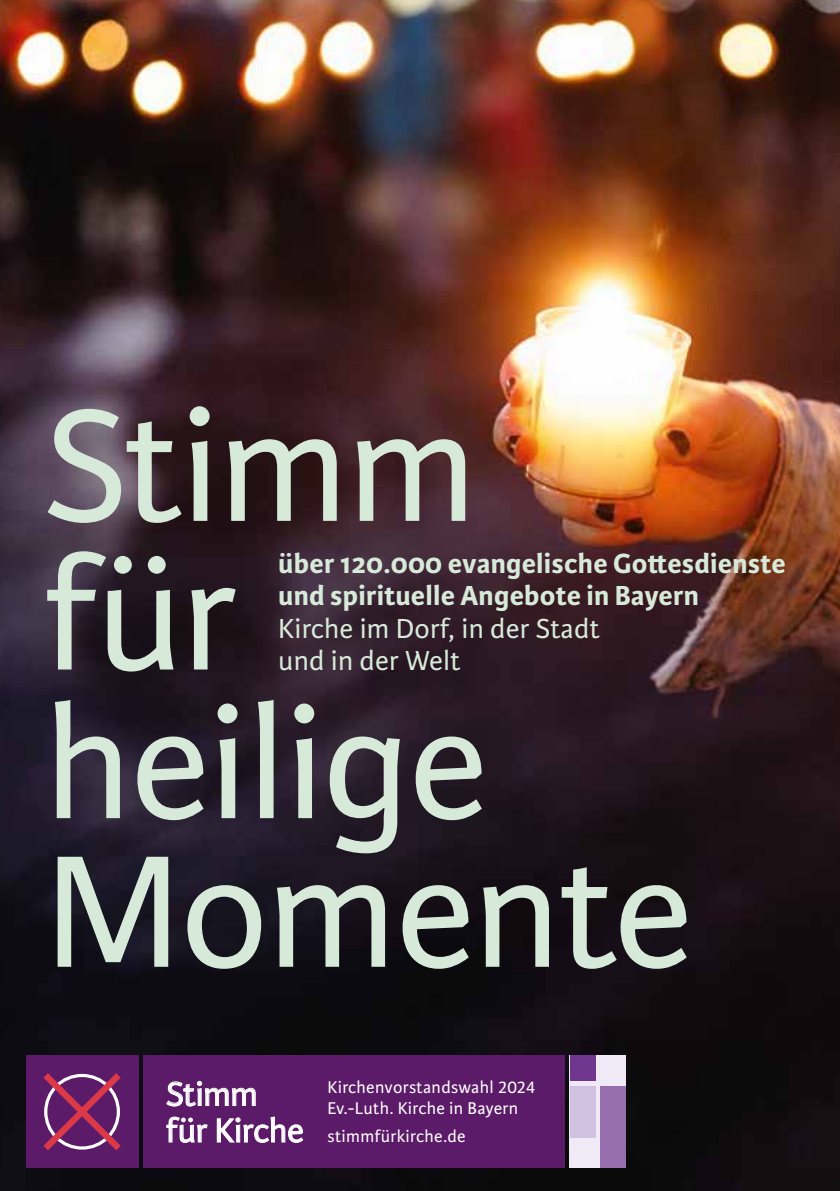
<style>
.page{position:relative;width:840px;height:1191px;background:#fff}
.page>*{position:absolute;margin:0;border:0;box-sizing:border-box;transform-origin:0 0}
.t1{font:170px/148.6px "Karmina Sans";letter-spacing:-.01em;color:#d7ead9}
.t2{font:35.8px/36.6px "Karmina Sans";letter-spacing:-.015em;color:#fff}
.t3{font:700 29.4px/32.4px "Karmina Sans";letter-spacing:.01em;color:#d7ead9}
.t4{font:29.4px/32.4px "Karmina Sans";letter-spacing:.01em;color:#d7ead9}
.t5{font:18.2px/21px "Karmina Sans";letter-spacing:.02em;color:#fff}
</style>
<div class="page">
<img style="left:0;top:0;width:839px;height:1191px">
<div style="left:26px;top:1055px;width:112px;height:112px;background:#5c1b68"></div>
<div style="left:143px;top:1055px;width:421px;height:112px;background:#5c1b68"></div>
<div style="left:569px;top:1055px;width:56px;height:112px;background:#efeaf6"></div>
<div style="left:600px;top:1086px;width:25px;height:81px;background:#966ead"></div>
<div style="left:569px;top:1086px;width:26px;height:51px;background:#d0c1e0"></div>
<div style="left:569px;top:1055px;width:26px;height:26px;background:#6e368c"></div>
<svg style="left:43px;top:1073px;width:78px;height:78px"></svg>
<svg style="left:166px;top:1081px;width:89px;height:25px"></svg>
<svg style="left:166px;top:1116px;width:41px;height:26px"></svg>
<svg style="left:217px;top:1116px;width:86px;height:26px"></svg>
<h1 class="t1" style="left:44px;top:395px;width:650px">Stimm für heilige<br>Momente</h1>
<p class="t3" style="left:278px;top:547px;width:508px">über 120.000 evangelische Gottesdienste und spirituelle Angebote in Bayern</p>
<p class="t4" style="left:278px;top:612px;width:323px">Kirche im Dorf, in der Stadt und in der Welt</p>
<p class="t2" style="left:166px;top:1076px;width:139px">Stimm für Kirche</p>
<p class="t5" style="left:327px;top:1077px;width:209px">Kirchenvorstandswahl 2024<br>Ev.-Luth. Kirche in Bayern</p>
<p class="t5" style="left:327px;top:1126px;width:139px">stimmfürkirche.de</p>
</div>
